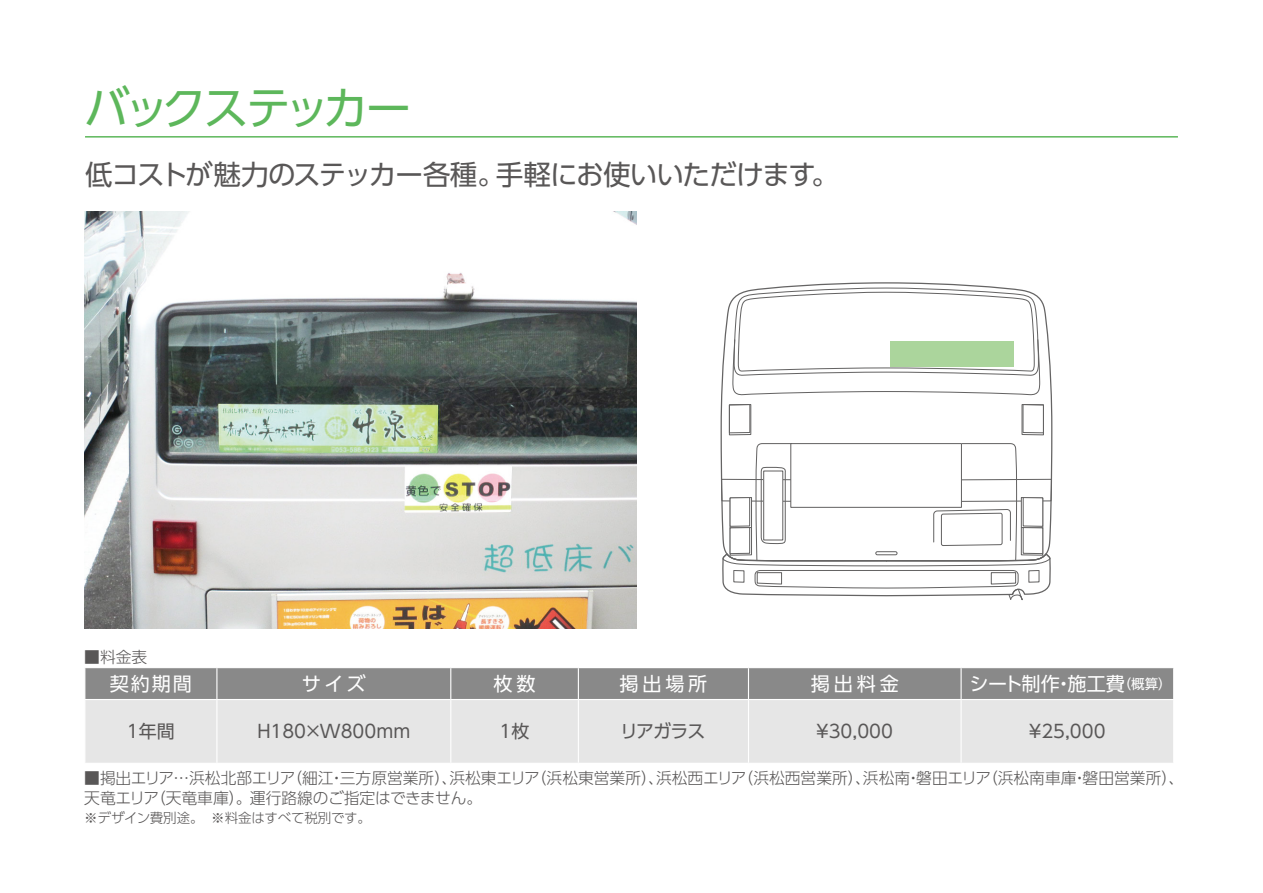
<style>
.page{position:relative;width:1263px;height:893px;background:#fff}
.page>*{position:absolute;margin:0;border:0;box-sizing:border-box;transform-origin:0 0}
.t1{font:45px "UD Shin Go Pro";letter-spacing:-.125em;color:#5db75b}
.t2{font:27.6px "UD Shin Go Pro";letter-spacing:-.04em;color:#595757}
.t3{font:19.2px "UD Shin Go Pro";letter-spacing:.13em;color:#fff}
.t4{font:19.2px "UD Shin Go Pro";letter-spacing:-.015em;color:#fff}
.t5{font:18px "UD Shin Go Pro";color:#595757}
.t6{font:300 15.75px/20.2px "UD Shin Go Pro";color:#595757}
.t7{font:300 13.5px "UD Shin Go Pro";letter-spacing:-.02em;color:#595757}
.s1{font-size:13.5px}
</style>
<div class="page">
<hr style="left:85px;top:136px;width:1093px;height:2px;background:#5db75b">
<svg style="left:720px;top:282px;width:333px;height:197px"></svg>
<svg style="left:732px;top:287px;width:309px;height:109px"></svg>
<div style="left:729px;top:404px;width:22px;height:31px;border:1px solid #656464"></div>
<div style="left:729px;top:404px;width:21px;height:29px;border:1px solid #656464"></div>
<div style="left:1022px;top:404px;width:22px;height:29px;border:1px solid #656464"></div>
<div style="left:1021px;top:404px;width:23px;height:31px;border:1px solid #656464"></div>
<svg style="left:720px;top:443px;width:332px;height:158px"></svg>
<div style="left:764px;top:471px;width:19px;height:69px;background:#fff"></div>
<div style="left:763px;top:470px;width:20px;height:70px;border:1px solid #656464"></div>
<div style="left:729px;top:497px;width:23px;height:31px;border:1px solid #656464"></div>
<div style="left:729px;top:527px;width:23px;height:29px;border:1px solid #656464"></div>
<div style="left:730px;top:498px;width:20px;height:28px;background:#fff"></div>
<div style="left:729px;top:497px;width:21px;height:30px;border:1px solid #656464"></div>
<div style="left:730px;top:528px;width:20px;height:26px;background:#fff"></div>
<div style="left:729px;top:527px;width:21px;height:27px;border:1px solid #656464"></div>
<div style="left:1021px;top:497px;width:22px;height:31px;border:1px solid #656464"></div>
<div style="left:1021px;top:527px;width:22px;height:29px;border:1px solid #656464"></div>
<div style="left:1023px;top:498px;width:20px;height:28px;background:#fff"></div>
<div style="left:1023px;top:497px;width:20px;height:30px;border:1px solid #656464"></div>
<div style="left:1023px;top:528px;width:20px;height:26px;background:#fff"></div>
<div style="left:1023px;top:527px;width:20px;height:27px;border:1px solid #656464"></div>
<div style="left:890px;top:342px;width:124px;height:25px;background:#abd59c"></div>
<img style="left:84px;top:212px;width:553px;height:416px">
<div style="left:85px;top:668px;width:1088px;height:31px;background:#898989"></div>
<div style="left:578px;top:668px;width:170px;height:31px;background:#898989"></div>
<div style="left:85px;top:700px;width:1088px;height:63px;background:#e6e6e6"></div>
<div style="left:578px;top:699px;width:170px;height:64px;background:#e6e6e6"></div>
<hr style="left:216px;top:668px;width:1px;height:31px;background:#fff">
<hr style="left:450px;top:668px;width:1px;height:31px;background:#fff">
<hr style="left:578px;top:668px;width:1px;height:31px;background:#fff">
<hr style="left:748px;top:668px;width:1px;height:31px;background:#fff">
<hr style="left:960px;top:668px;width:2px;height:31px;background:#fff">
<hr style="left:578px;top:699px;width:170px;height:1px;background:#fff">
<hr style="left:578px;top:700px;width:1px;height:63px;background:#fff">
<hr style="left:216px;top:700px;width:1px;height:63px;background:#fff">
<hr style="left:450px;top:700px;width:1px;height:63px;background:#fff">
<hr style="left:748px;top:700px;width:1px;height:63px;background:#fff">
<hr style="left:960px;top:700px;width:2px;height:63px;background:#fff">
<h1 class="t1" style="left:85px;top:71px;width:328px">バックステッカー</h1>
<h2 class="t2" style="left:85px;top:152px;width:756px">低コストが魅力のステッカー各種。手軽にお使いいただけます。</h2>
<p class="t6" style="left:84px;top:647px;width:64px">■料金表</p>
<p class="t3" style="left:110px;top:668px;width:84px">契約期間</p>
<p class="t3" style="left:302px;top:668px;width:65px">サイズ</p>
<p class="t3" style="left:493px;top:668px;width:44px">枚数</p>
<p class="t3" style="left:619px;top:668px;width:89px">掲出場所</p>
<p class="t3" style="left:811px;top:668px;width:89px">掲出料金</p>
<p class="t4" style="left:969px;top:668px;width:204px">シート制作・施工費<span class="s1">（概算）</span></p>
<p class="t5" style="left:127px;top:717px;width:49px">1年間</p>
<p class="t5" style="left:257px;top:717px;width:154px">H180×W800mm</p>
<p class="t5" style="left:500px;top:717px;width:31px">1枚</p>
<p class="t5" style="left:620px;top:717px;width:87px">リアガラス</p>
<p class="t5" style="left:814px;top:717px;width:81px">￥30,000</p>
<p class="t5" style="left:1026px;top:717px;width:81px">￥25,000</p>
<p class="t6" style="left:84px;top:767px;width:1101px">■掲出エリア…浜松北部エリア（細江・三方原営業所）、浜松東エリア（浜松東営業所）、浜松西エリア（浜松西営業所）、浜松南・磐田エリア（浜松南車庫・磐田営業所）、天竜エリア（天竜車庫）。運行路線のご指定はできません。　</p>
<p class="t7" style="left:84px;top:807px;width:296px">※デザイン費別途。　※料金はすべて税別です。　</p>
</div>
